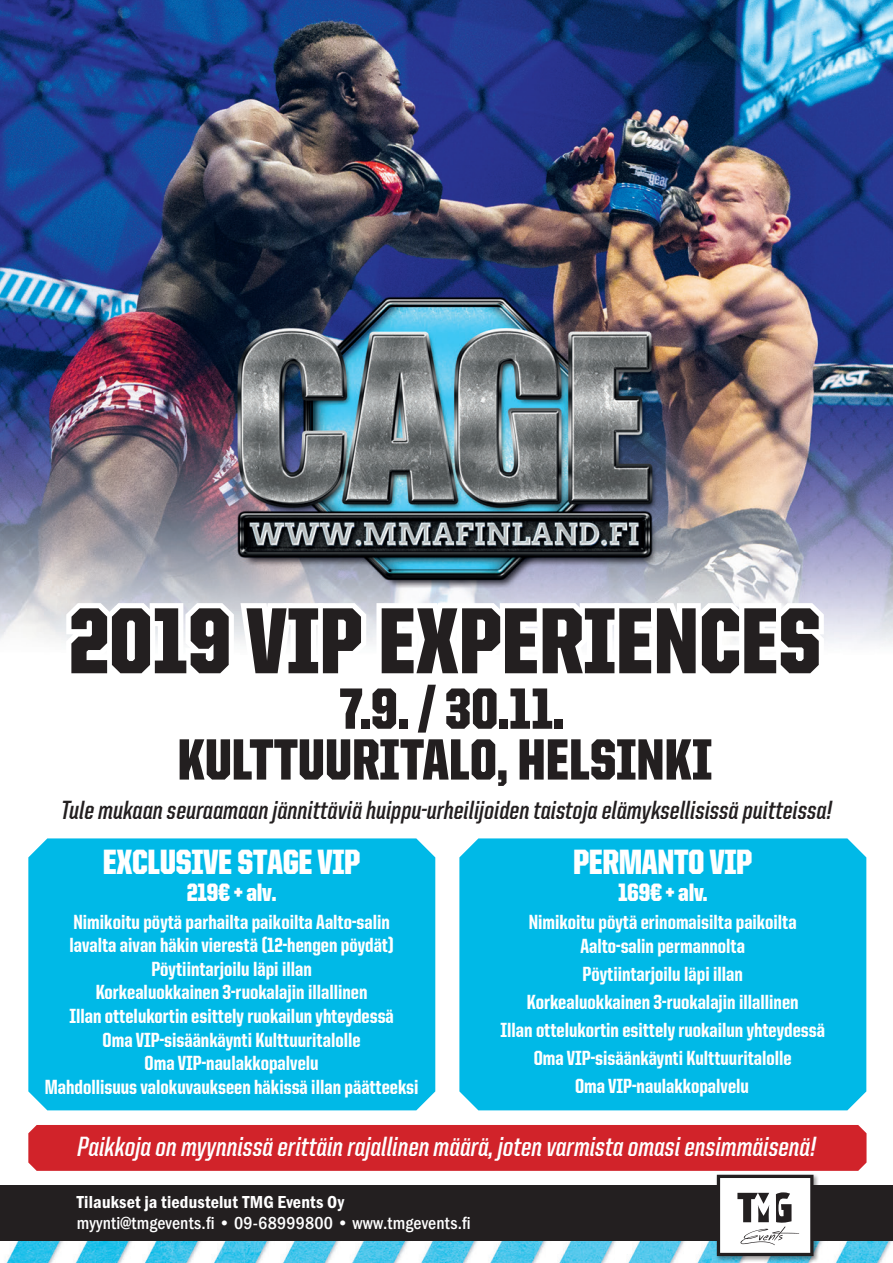
<style>
.page{position:relative;width:893px;height:1263px;background:#fff}
.page>*{position:absolute;margin:0;border:0;box-sizing:border-box;transform-origin:0 0}
.t1{font:900 94.05px "United Sans Cond";color:#231f20}
.t2{font:900 58.35px/50.8px "United Sans Cond";color:#231f20;text-align:center}
.t3{font:900 35.25px "United Sans Cond";letter-spacing:-.01em;color:#fff}
.t4{font:700 27.9px "United Italic Cond";color:#fff}
.t5{font:700 26.4px "United Italic Cond";color:#231f20}
.t6{font:900 25.35px "United Sans Cond";letter-spacing:-.01em;color:#fff}
.t7{font:800 20.55px/23.5px "United Sans Cond";color:#fff;text-align:center}
.t8{font:500 18px "Franklin Gothic URW Con";letter-spacing:.01em;color:#fff}
.t9{font:18px "Franklin Gothic URW Con Dem";letter-spacing:.01em;color:#fff}
</style>
<div class="page">
<img style="left:0;top:0;width:893px;height:1263px">
<div style="left:28px;top:838px;width:407px;height:272px;background:#00b9e7"></div>
<div style="left:459px;top:838px;width:407px;height:272px;background:#00b9e7"></div>
<svg style="left:61px;top:579px;width:768px;height:188px"></svg>
<div style="left:0;top:1185px;width:893px;height:55px;background:#231f20"></div>
<div style="left:715px;top:1173px;width:104px;height:89px;background:#231f20;opacity:.4"></div>
<svg style="left:28px;top:1125px;width:838px;height:131px"></svg>
<p class="t1" style="left:69px;top:591px;width:754px">2019 VIP EXPERIENCES</p>
<p class="t2" style="left:178px;top:683px;width:536px">7.9. / 30.11.<br>KULTTUURITALO, HELSINKI</p>
<p class="t5" style="left:61px;top:797px;width:773px">Tule mukaan seuraamaan jännittäviä huippu-urheilijoiden taistoja elämyksellisissä puitteissa!</p>
<p class="t3" style="left:103px;top:843px;width:259px">EXCLUSIVE STAGE VIP</p>
<p class="t6" style="left:187px;top:878px;width:91px">219€ + alv.</p>
<p class="t7" style="left:45px;top:910px;width:375px">Nimikoitu pöytä parhailta paikoilta Aalto-salin<br>lavalta aivan häkin vierestä (12-hengen pöydät)<br>Pöytiintarjoilu läpi illan<br>Korkealuokkainen 3-ruokalajin illallinen<br>Illan ottelukortin esittely ruokailun yhteydessä<br>Oma VIP-sisäänkäynti Kulttuuritalolle<br>Oma VIP-naulakkopalvelu<br>Mahdollisuus valokuvaukseen häkissä illan päätteeksi</p>
<p class="t3" style="left:573px;top:843px;width:181px">PERMANTO VIP</p>
<p class="t6" style="left:618px;top:878px;width:91px">169€ + alv.</p>
<p class="t7" style="left:529px;top:910px;width:269px">Nimikoitu pöytä erinomaisilta paikoilta<br>Aalto-salin permannolta</p>
<p class="t7" style="left:583px;top:962px;width:162px">Pöytiintarjoilu läpi illan</p>
<p class="t7" style="left:527px;top:990px;width:273px">Korkealuokkainen 3-ruokalajin illallinen</p>
<p class="t7" style="left:500px;top:1018px;width:326px">Illan ottelukortin esittely ruokailun yhteydessä</p>
<p class="t7" style="left:534px;top:1046px;width:260px">Oma VIP-sisäänkäynti Kulttuuritalolle</p>
<p class="t7" style="left:575px;top:1074px;width:175px">Oma VIP-naulakkopalvelu</p>
<p class="t4" style="left:77px;top:1131px;width:740px">Paikkoja on myynnissä erittäin rajallinen määrä, joten varmista omasi ensimmäisenä!</p>
<p class="t9" style="left:77px;top:1189px;width:269px">Tilaukset ja tiedustelut TMG Events Oy</p>
<p class="t8" style="left:77px;top:1211px;width:396px">myynti@tmgevents.fi • 09-68999800 • www.tmgevents.fi</p>
</div>
